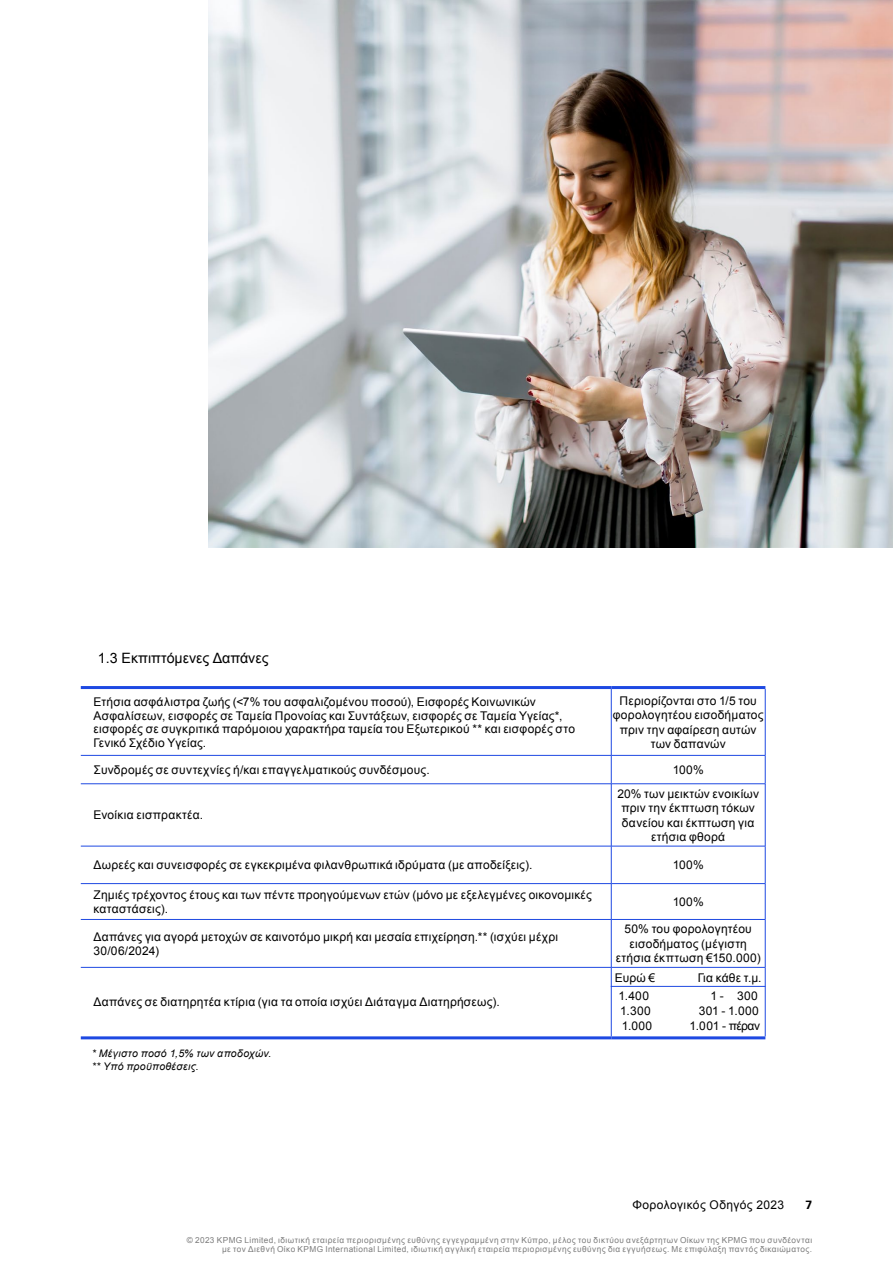
<style>
.page{position:relative;width:893px;height:1263px;background:#fff}
.page>*{position:absolute;margin:0;border:0;box-sizing:border-box;transform-origin:0 0}
.t1{font:14.25px "Arial";color:#000}
.t2{font:12px/14.4px "Arial";letter-spacing:.02em;color:#000}
.t3{font:12px "Arial";letter-spacing:-.04em;color:#000}
.t4{font:700 12px "Univers LT Std";color:#000}
.t5{font:italic 10.5px/13.5px "Arial";letter-spacing:.025em;color:#000}
.t6{font:8.25px/9px "Arial";letter-spacing:.055em;color:#7c7c7c;text-align:right}
</style>
<div class="page">
<hr style="left:81px;top:686px;width:530px;height:3px;background:#1e49e2">
<hr style="left:611px;top:689px;width:1px;height:66px;background:#1e49e2">
<hr style="left:611px;top:686px;width:154px;height:3px;background:#1e49e2">
<hr style="left:765px;top:689px;width:1px;height:66px;background:#1e49e2">
<hr style="left:81px;top:755px;width:530px;height:1px;background:#1e49e2">
<svg style="left:611px;top:756px;width:1px;height:27px"></svg>
<hr style="left:611px;top:755px;width:154px;height:1px;background:#1e49e2">
<svg style="left:765px;top:755px;width:1px;height:28px"></svg>
<hr style="left:81px;top:783px;width:530px;height:1px;background:#1e49e2">
<hr style="left:611px;top:784px;width:1px;height:62px;background:#1e49e2">
<hr style="left:611px;top:884px;width:1px;height:35px;background:#1e49e2">
<hr style="left:611px;top:920px;width:1px;height:47px;background:#1e49e2">
<hr style="left:611px;top:967px;width:1px;height:69px;background:#1e49e2">
<hr style="left:611px;top:783px;width:154px;height:1px;background:#1e49e2">
<hr style="left:765px;top:784px;width:1px;height:62px;background:#1e49e2">
<hr style="left:765px;top:884px;width:1px;height:35px;background:#1e49e2">
<hr style="left:765px;top:920px;width:1px;height:47px;background:#1e49e2">
<hr style="left:765px;top:967px;width:1px;height:69px;background:#1e49e2">
<hr style="left:81px;top:1036px;width:530px;height:3px;background:#1e49e2">
<hr style="left:611px;top:1036px;width:154px;height:3px;background:#1e49e2">
<hr style="left:81px;top:846px;width:530px;height:1px;background:#1e49e2">
<hr style="left:611px;top:846px;width:154px;height:1px;background:#1e49e2">
<hr style="left:611px;top:846px;width:1px;height:37px;background:#1e49e2">
<hr style="left:765px;top:846px;width:1px;height:37px;background:#1e49e2">
<hr style="left:81px;top:883px;width:530px;height:1px;background:#1e49e2">
<hr style="left:611px;top:883px;width:154px;height:1px;background:#1e49e2">
<hr style="left:81px;top:919px;width:530px;height:1px;background:#1e49e2">
<hr style="left:611px;top:919px;width:154px;height:1px;background:#1e49e2">
<hr style="left:81px;top:967px;width:530px;height:1px;background:#1e49e2">
<hr style="left:611px;top:967px;width:154px;height:1px;background:#1e49e2">
<hr style="left:611px;top:986px;width:154px;height:1px;background:#1e49e2">
<img style="left:208px;top:0;width:685px;height:547px">
<p class="t1" style="left:98px;top:649px;width:172px">1.3 Εκπιπτόμενες Δαπάνες</p>
<p class="t2" style="left:94px;top:695px;width:483px;line-height:13.5px">Ετήσια ασφάλιστρα ζωής (&lt;7% του ασφαλιζομένου ποσού), Εισφορές Κοινωνικών Ασφαλίσεων, εισφορές σε Ταμεία Προνοίας και Συντάξεων, εισφορές σε Ταμεία Υγείας*, εισφορές σε συγκριτικά παρόμοιου χαρακτήρα ταμεία του Εξωτερικού ** και εισφορές στο Γενικό Σχέδιο Υγείας.</p>
<p class="t2" style="left:613px;top:694px;width:152px;text-align:center">Περιορίζονται στο 1/5 του φορολογητέου εισοδήματος πριν την αφαίρεση αυτών των δαπανών</p>
<p class="t2" style="left:94px;top:763px;width:338px">Συνδρομές σε συντεχνίες ή/και επαγγελματικούς συνδέσμους.</p>
<p class="t2" style="left:673px;top:763px;width:32px">100%</p>
<p class="t2" style="left:94px;top:808px;width:111px">Ενοίκια εισπρακτέα.</p>
<p class="t2" style="left:617px;top:786px;width:143px;text-align:center">20% των μεικτών ενοικίων πριν την έκπτωση τόκων δανείου και έκπτωση για ετήσια φθορά</p>
<p class="t2" style="left:94px;top:858px;width:440px">Δωρεές και συνεισφορές σε εγκεκριμένα φιλανθρωπικά ιδρύματα (με αποδείξεις).</p>
<p class="t2" style="left:673px;top:858px;width:32px">100%</p>
<p class="t2" style="left:94px;top:888px;width:500px;line-height:13.5px">Ζημιές τρέχοντος έτους και των πέντε προηγούμενων ετών (μόνο με εξελεγμένες οικονομικές καταστάσεις).</p>
<p class="t2" style="left:673px;top:895px;width:32px">100%</p>
<p class="t2" style="left:94px;top:930px;width:466px;line-height:13.5px">Δαπάνες για αγορά μετοχών σε καινοτόμο μικρή και μεσαία επιχείρηση.** (ισχύει μέχρι<br>30/06/2024)</p>
<p class="t2" style="left:616px;top:922px;width:146px;text-align:center">50% του φορολογητέου εισοδήματος (μέγιστη ετήσια έκπτωση €150.000)</p>
<p class="t2" style="left:94px;top:995px;width:408px">Δαπάνες σε διατηρητέα κτίρια (για τα οποία ισχύει Διάταγμα Διατηρήσεως).</p>
<p class="t2" style="left:615px;top:971px;width:42px">Ευρώ €</p>
<p class="t2" style="left:698px;top:971px;width:65px">Για κάθε τ.μ.</p>
<p class="t2" style="left:619px;top:989px;width:32px">1.400</p>
<p class="t2" style="left:710px;top:989px;width:49px">1 - 300</p>
<p class="t2" style="left:620px;top:1004px;width:32px">1.300</p>
<p class="t2" style="left:699px;top:1004px;width:62px">301 - 1.000</p>
<p class="t2" style="left:622px;top:1019px;width:32px">1.000</p>
<p class="t3" style="left:690px;top:1018px;width:72px">1.001 - πέραν</p>
<p class="t5" style="left:92px;top:1047px;width:181px">* Μέγιστο ποσό 1,5% των αποδοχών. ** Υπό προϋποθέσεις.</p>
<p class="t2" style="left:632px;top:1198px;width:153px">Φορολογικός Οδηγός 2023</p>
<p class="t4" style="left:805px;top:1198px;width:8px">7</p>
<p class="t6" style="left:187px;top:1236px;width:627px">© 2023 KPMG Limited, ιδιωτική εταιρεία περιορισμένης ευθύνης εγγεγραμμένη στην Κύπρο, μέλος του δικτύου ανεξάρτητων Οίκων της KPMG που συνδέονται με τον Διεθνή Οίκο KPMG International Limited, ιδιωτική αγγλική εταιρεία περιορισμένης ευθύνης δια εγγυήσεως. Με επιφύλαξη παντός δικαιώματος.</p>
</div>
